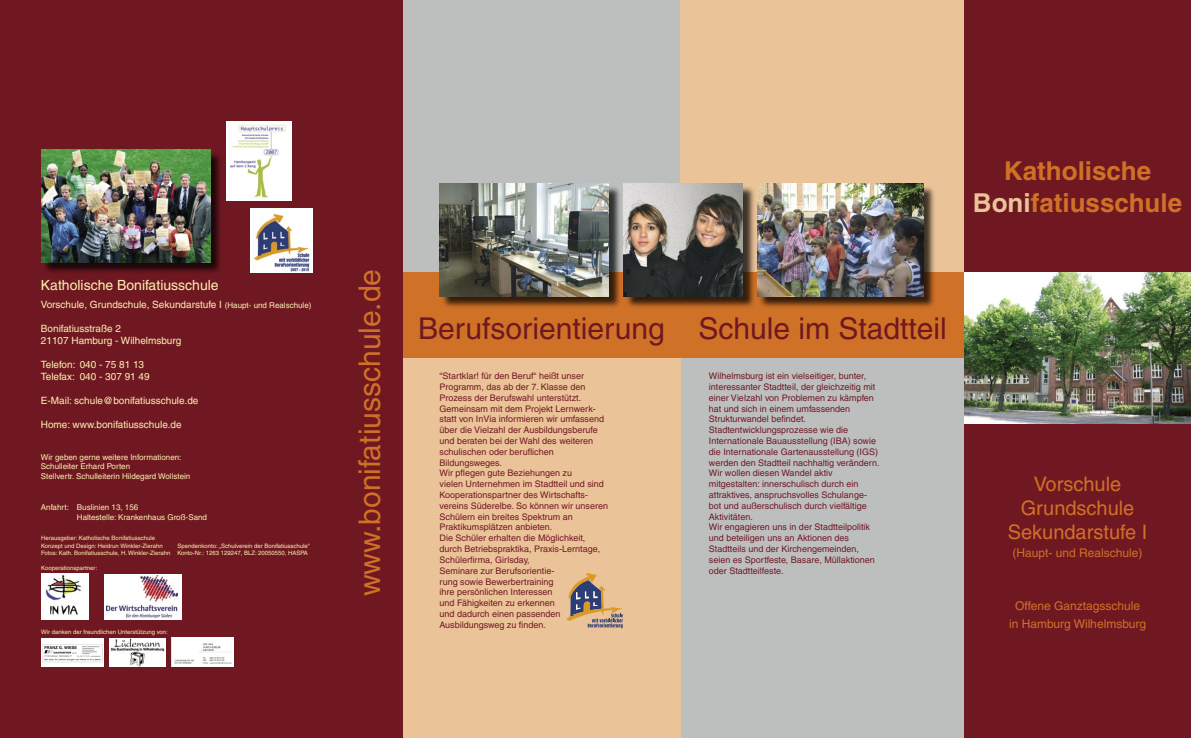
<style>
.page{position:relative;width:1191px;height:738px;background:#fff}
.page>*{position:absolute;margin:0;border:0;box-sizing:border-box;transform-origin:0 0}
.t1{font:30px "Helvetica";color:#701822}
.t2{font:30px "Helvetica";color:#cf7127}
.t3{font:700 26px/31.2px "Helvetica";color:#cf7127;text-align:center}
.t4{font:20px/24px "Helvetica";color:#cf7127;text-align:center}
.t5{font:14px "Helvetica";color:#fbf1b0}
.t6{font:12px/17.2px "Helvetica";color:#cf7127;text-align:center}
.t7{font:10px/12px "Helvetica";color:#fbf1b0}
.t8{font:9px/10.8px "Helvetica";color:#701822}
.t9{font:8px/9.6px "Helvetica";color:#fbf1b0}
.t10{font:6px/7.2px "Helvetica";color:#fbf1b0}
.s1{font-size:8px}
.s2{color:#ebc399}
</style>
<div class="page">
<div style="left:0;top:0;width:355px;height:737px;background:#701822"></div>
<div style="left:340px;top:0;width:649px;height:737px;background:#bdbfbf"></div>
<div style="left:680px;top:0;width:303px;height:299px;background:#ebc399"></div>
<div style="left:374px;top:349px;width:306px;height:388px;background:#ebc399"></div>
<div style="left:353px;top:272px;width:630px;height:85px;background:#cf7127"></div>
<div style="left:964px;top:0;width:227px;height:737px;background:#701822"></div>
<div style="left:757px;top:184px;width:180px;height:125px;background:#000;opacity:.75"></div>
<img style="left:757px;top:183px;width:166px;height:113px">
<div style="left:340px;top:0;width:63px;height:737px;background:#701822"></div>
<div style="left:440px;top:184px;width:182px;height:125px;background:#000;opacity:.75"></div>
<img style="left:439px;top:183px;width:169px;height:113px">
<img style="left:964px;top:272px;width:226px;height:151px">
<img style="left:251px;top:208px;width:61px;height:64px">
<div style="left:624px;top:184px;width:132px;height:125px;background:#000;opacity:.75"></div>
<img style="left:624px;top:183px;width:119px;height:113px">
<div style="left:42px;top:150px;width:182px;height:125px;background:#000;opacity:.75"></div>
<img style="left:41px;top:150px;width:169px;height:112px">
<img style="left:227px;top:121px;width:64px;height:79px">
<img style="left:109px;top:638px;width:57px;height:28px">
<img style="left:41px;top:573px;width:48px;height:45px">
<div style="left:41px;top:637px;width:62px;height:29px;background:linear-gradient(to right,#fff,#fefefe)"></div>
<img style="left:41px;top:641px;width:62px;height:21px">
<img style="left:171px;top:637px;width:63px;height:29px">
<svg style="left:566px;top:573px;width:57px;height:54px"></svg>
<div style="left:104px;top:573px;width:77px;height:45px;background:#fff"></div>
<img style="left:107px;top:575px;width:71px;height:42px">
<h3 class="t5" style="left:41px;top:277px;width:179px">Katholische Bonifatiusschule</h3>
<p class="t7" style="left:41px;top:298px;width:272px">Vorschule, Grundschule, Sekundarstufe I <span class="s1">(Haupt- und Realschule)</span></p>
<p class="t7" style="left:41px;top:322px;width:142px">Bonifatiusstraße 2<br>21107 Hamburg - Wilhelmsburg</p>
<p class="t7" style="left:41px;top:358px;width:110px">Telefon: 040 - 75 81 13<br>Telefax: 040 - 307 91 49</p>
<p class="t7" style="left:41px;top:394px;width:159px">E-Mail: schule@bonifatiusschule.de</p>
<p class="t7" style="left:41px;top:418px;width:142px">Home: www.bonifatiusschule.de</p>
<p class="t9" style="left:41px;top:451px;width:151px">Wir geben gerne weitere Informationen:<br>Schulleiter Erhard Porten<br>Stellvertr. Schulleiterin Hildegard Wollstein</p>
<p class="t9" style="left:77px;top:502px;width:132px;text-indent:-36px">Anfahrt: Buslinien 13, 156<br>Haltestelle: Krankenhaus Groß-Sand</p>
<p class="t10" style="left:41px;top:534px;width:131px">Herausgeber: Katholische Bonifatiusschule<br>Konzept und Design: Heidrun Winkler-Zierahn<br>Fotos: Kath. Bonifatiusschule, H. Winkler-Zierahn</p>
<p class="t10" style="left:177px;top:541px;width:134px">Spendenkonto: „Schulverein der Bonifatiusschule“<br>Konto-Nr.: 1263 129247, BLZ: 20050550, HASPA</p>
<p class="t10" style="left:41px;top:563px;width:58px">Kooperationspartner:</p>
<p class="t10" style="left:41px;top:628px;width:128px">Wir danken der freundlichen Unterstützung von:</p>
<h1 class="t2" style="left:352px;top:596px;width:328px;rotate:-90deg">www.bonifatiusschule.de</h1>
<h2 class="t3" style="left:973px;top:155px;width:211px">Katholische<br><span class="s2">Boni</span>fatiusschule</h2>
<h1 class="t1" style="left:418px;top:311px;width:248px">Berufsorientierung</h1>
<p class="t8" style="left:439px;top:370px;width:170px">“Startklar! für den Beruf“ heißt unser Programm, das ab der 7. Klasse den Prozess der Berufswahl unterstützt.<br>Gemeinsam mit dem Projekt Lernwerk&shy;statt von InVia informieren wir umfassend über die Vielzahl der Ausbildungsberufe und beraten bei der Wahl des weiteren schulischen oder beruflichen Bildungsweges.<br>Wir pflegen gute Beziehungen zu<br>vielen Unternehmen im Stadtteil und sind Kooperationspartner des Wirtschafts&shy;vereins Süderelbe. So können wir unseren Schülern ein breites Spektrum an Praktikumsplätzen anbieten.<br>Die Schüler erhalten die Möglichkeit, durch Betriebspraktika, Praxis-Lerntage, Schülerfirma, Girlsday,<br>Seminare zur Berufsorientie-<br>rung sowie Bewerbertraining<br>ihre persönlichen Interessen<br>und Fähigkeiten zu erkennen<br>und dadurch einen passenden Ausbildungsweg zu finden.</p>
<h1 class="t1" style="left:698px;top:311px;width:250px">Schule im Stadtteil</h1>
<p class="t8" style="left:709px;top:370px;width:172px">Wilhelmsburg ist ein vielseitiger, bunter, interessanter Stadtteil, der gleichzeitig mit einer Vielzahl von Problemen zu kämpfen hat und sich in einem umfassenden Strukturwandel befindet.<br>Stadtentwicklungsprozesse wie die Internationale Bauausstellung (IBA) sowie die Internationale Gartenausstellung (IGS) werden den Stadtteil nachhaltig verändern.<br>Wir wollen diesen Wandel aktiv mitgestalten: innerschulisch durch ein attraktives, anspruchsvolles Schulange&shy;bot und außerschulisch durch vielfältige Aktivitäten.<br>Wir engagieren uns in der Stadtteilpolitik und beteiligen uns an Aktionen des Stadtteils und der Kirchengemeinden, seien es Sportfeste, Basare, Müllaktionen oder Stadtteilfeste.</p>
<h3 class="t4" style="left:1007px;top:472px;width:141px">Vorschule<br>Grundschule<br>Sekundarstufe I</h3>
<h3 class="t6" style="left:1012px;top:544px;width:132px">(Haupt- und Realschule)</h3>
<h3 class="t6" style="left:1009px;top:597px;width:139px">Offene Ganztagsschule in Hamburg Wilhelmsburg</h3>
</div>
